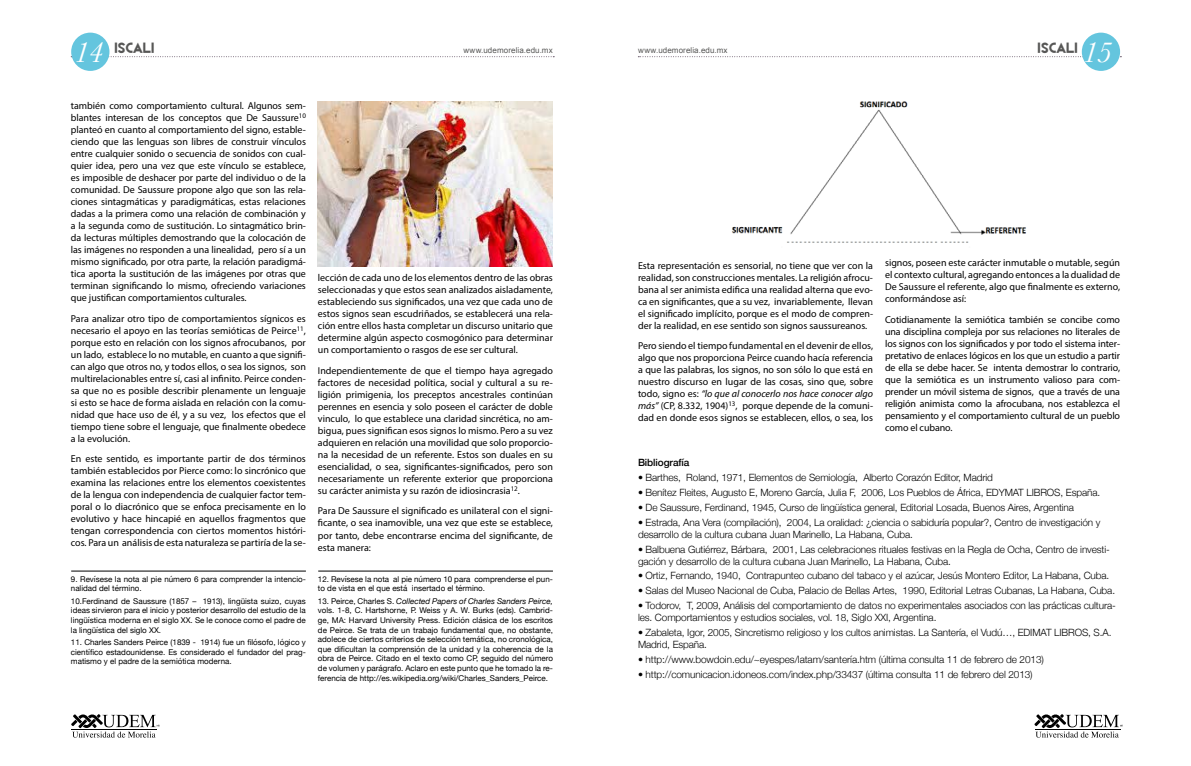
<style>
.page{position:relative;width:1191px;height:766px;background:#fff}
.page>*{position:absolute;margin:0;border:0;box-sizing:border-box;transform-origin:0 0}
.t1{font:italic 30px "Baskerville";color:#fff}
.t2{font:14px "REVOLUTION";letter-spacing:-.02em;color:#575756}
.t3{font:10px/12px "Myriad Pro";color:#000;text-align:justify}
.t4{font:300 10px/12px "Helvetica Neue";letter-spacing:-.01em;color:#000}
.t5{font:500 10px "Helvetica Neue";letter-spacing:-.01em;color:#000}
.t6{font:8px/9.6px "Helvetica Neue";color:#000;text-align:justify}
.t7{font:8px "Arial";letter-spacing:.015em;color:#575756}
.s1{font-style:italic}
</style>
<div class="page">
<svg style="left:71px;top:56px;width:483px;height:1px"></svg>
<div style="left:71px;top:33px;width:38px;height:38px;background:#64c5de;border-radius:50%"></div>
<svg style="left:638px;top:56px;width:483px;height:1px"></svg>
<div style="left:1081px;top:33px;width:39px;height:38px;background:#64c5de;border-radius:50%"></div>
<svg style="left:71px;top:714px;width:89px;height:23px"></svg>
<svg style="left:1034px;top:714px;width:89px;height:23px"></svg>
<img style="left:731px;top:101px;width:296px;height:142px">
<img style="left:318px;top:101px;width:234px;height:165px">
<hr style="left:71px;top:570px;width:235px;height:1px;background:#000">
<hr style="left:318px;top:570px;width:235px;height:1px;background:#000">
<h1 class="t1" style="left:75px;top:32px;width:30px">14</h1>
<h1 class="t1" style="left:1083px;top:32px;width:30px">15</h1>
<p class="t3" style="left:71px;top:99px;width:236px">también como comportamiento cultural. Algunos sem&shy;blantes interesan de los conceptos que De Saussure<sup>10 </sup>planteó en cuanto al comportamiento del signo, estable&shy;ciendo que las lenguas son libres de construir vínculos entre cualquier sonido o secuencia de sonidos con cual&shy;quier idea, pero una vez que este vínculo se establece, es imposible de deshacer por parte del individuo o de la comunidad. De Saussure propone algo que son las rela&shy;ciones sintagmáticas y paradigmáticas, estas relaciones dadas a la primera como una relación de combinación y a la segunda como de sustitución. Lo sintagmático brin&shy;da lecturas múltiples demostrando que la colocación de las imágenes no responden a una linealidad, pero sí a un mismo significado, por otra parte, la relación paradigmá&shy;tica aporta la sustitución de las imágenes por otras que terminan significando lo mismo, ofreciendo variaciones que justifican comportamientos culturales.</p>
<p class="t3" style="left:71px;top:312px;width:236px">Para analizar otro tipo de comportamientos sígnicos es necesario el apoyo en las teorías semióticas de Peirce<sup>11</sup>, porque esto en relación con los signos afrocubanos, por un lado, establece lo no mutable, en cuanto a que signifi&shy;can algo que otros no, y todos ellos, o sea los signos, son multirelacionables entre sí, casi al infinito. Peirce conden&shy;sa que no es posible describir plenamente un lenguaje si esto se hace de forma aislada en relación con la comu&shy;nidad que hace uso de él, y a su vez, los efectos que el tiempo tiene sobre el lenguaje, que finalmente obedece a la evolución.</p>
<p class="t3" style="left:71px;top:452px;width:236px">En este sentido, es importante partir de dos términos también establecidos por Pierce como: lo sincrónico que examina las relaciones entre los elementos coexistentes de la lengua con independencia de cualquier factor tem&shy;poral o lo diacrónico que se enfoca precisamente en lo evolutivo y hace hincapié en aquellos fragmentos que tengan correspondencia con ciertos momentos históri&shy;cos. Para un análisis de esta naturaleza se partiría de la se-</p>
<h2 class="t2" style="left:114px;top:36px;width:41px">ISCALI</h2>
<p class="t7" style="left:463px;top:45px;width:91px">www.udemorelia.edu.mx</p>
<p class="t7" style="left:638px;top:45px;width:91px">www.udemorelia.edu.mx</p>
<h2 class="t2" style="left:1037px;top:36px;width:41px">ISCALI</h2>
<p class="t3" style="left:885px;top:257px;width:236px">signos, poseen este carácter inmutable o mutable, según el contexto cultural, agregando entonces a la dualidad de De Saussure el referente, algo que finalmente es externo, conformándose así:</p>
<p class="t3" style="left:885px;top:313px;width:236px">Cotidianamente la semiótica también se concibe como una disciplina compleja por sus relaciones no literales de los signos con los significados y por todo el sistema inter&shy;pretativo de enlaces lógicos en los que un estudio a partir de ella se debe hacer. Se intenta demostrar lo contrario, que la semiótica es un instrumento valioso para com&shy;prender un móvil sistema de signos, que a través de una religión animista como la afrocubana, nos establezca el pensamiento y el comportamiento cultural de un pueblo como el cubano.</p>
<p class="t3" style="left:638px;top:259px;width:236px">Esta representación es sensorial, no tiene que ver con la realidad, son construcciones mentales. La religión afrocu&shy;bana al ser animista edifica una realidad alterna que evo&shy;ca en significantes, que a su vez, invariablemente, llevan el significado implícito, porque es el modo de compren&shy;der la realidad, en ese sentido son signos saussureanos.</p>
<p class="t3" style="left:638px;top:339px;width:236px">Pero siendo el tiempo fundamental en el devenir de ellos, algo que nos proporciona Peirce cuando hacía referencia a que las palabras, los signos, no son sólo lo que está en nuestro discurso en lugar de las cosas, sino que, sobre todo, signo es: <span class="s1">“lo que al conocerlo nos hace conocer algo más”</span> (CP, 8.332, 1904)<sup>13</sup>, porque depende de la comuni&shy;dad en donde esos signos se establecen, ellos, o sea, los</p>
<p class="t3" style="left:318px;top:272px;width:236px">lección de cada uno de los elementos dentro de las obras seleccionadas y que estos sean analizados aisladamente, estableciendo sus significados, una vez que cada uno de estos signos sean escudriñados, se establecerá una rela&shy;ción entre ellos hasta completar un discurso unitario que determine algún aspecto cosmogónico para determinar un comportamiento o rasgos de ese ser cultural.</p>
<p class="t3" style="left:318px;top:364px;width:236px">Independientemente de que el tiempo haya agregado factores de necesidad política, social y cultural a su re&shy;ligión primigenia, los preceptos ancestrales continúan perennes en esencia y solo poseen el carácter de doble vinculo, lo que establece una claridad sincrética, no am&shy;bigua, pues significan esos signos lo mismo. Pero a su vez adquieren en relación una movilidad que solo proporcio&shy;na la necesidad de un referente. Estos son duales en su esencialidad, o sea, significantes-significados, pero son necesariamente un referente exterior que proporciona su carácter animista y su razón de idiosincrasia<sup>12</sup>.</p>
<p class="t3" style="left:318px;top:505px;width:236px">Para De Saussure el significado es unilateral con el signi&shy;ficante, o sea inamovible, una vez que este se establece, por tanto, debe encontrarse encima del significante, de esta manera:</p>
<p class="t5" style="left:638px;top:454px;width:53px">Bibliografía</p>
<p class="t4" style="left:638px;top:470px;width:356px">• Barthes, Roland, 1971, Elementos de Semiología, Alberto Corazón Editor, Madrid</p>
<p class="t4" style="left:638px;top:485px;width:464px">• Benítez Fleites, Augusto E, Moreno García, Julia F, 2006, Los Pueblos de África, EDYMAT LIBROS, España.</p>
<p class="t4" style="left:638px;top:500px;width:437px">• De Saussure, Ferdinand, 1945, Curso de lingüística general, Editorial Losada, Buenos Aires, Argentina</p>
<p class="t4" style="left:638px;top:515px;width:464px">• Estrada, Ana Vera (compilación), 2004, La oralidad: ¿ciencia o sabiduría popular?, Centro de investigación y desarrollo de la cultura cubana Juan Marinello, La Habana, Cuba.</p>
<p class="t4" style="left:638px;top:542px;width:473px">• Balbuena Gutiérrez, Bárbara, 2001, Las celebraciones rituales festivas en la Regla de Ocha, Centro de investi&shy;gación y desarrollo de la cultura cubana Juan Marinello, La Habana, Cuba.</p>
<p class="t4" style="left:638px;top:569px;width:473px">• Ortiz, Fernando, 1940, Contrapunteo cubano del tabaco y el azúcar, Jesús Montero Editor, La Habana, Cuba.</p>
<p class="t4" style="left:638px;top:583px;width:478px">• Salas del Museo Nacional de Cuba, Palacio de Bellas Artes, 1990, Editorial Letras Cubanas, La Habana, Cuba.</p>
<p class="t4" style="left:638px;top:598px;width:479px">• Todorov, T, 2009, Análisis del comportamiento de datos no experimentales asociados con las prácticas cultura&shy;les. Comportamientos y estudios sociales, vol. 18, Siglo XXI, Argentina.</p>
<p class="t4" style="left:638px;top:625px;width:475px">• Zabaleta, Igor, 2005, Sincretismo religioso y los cultos animistas. La Santería, el Vudú…, EDIMAT LIBROS, S.A.<br>Madrid, España.</p>
<p class="t4" style="left:638px;top:652px;width:407px">• http://www.bowdoin.edu/~eyespes/latam/santería.htm (última consulta 11 de febrero de 2013)</p>
<p class="t4" style="left:638px;top:667px;width:396px">• http://comunicacion.idoneos.com/index.php/33437 (última consulta 11 de febrero del 2013)</p>
<p class="t6" style="left:71px;top:574px;width:236px">9. Revísese la nota al pie número 6 para comprender la intencio&shy;nalidad del término.</p>
<p class="t6" style="left:71px;top:596px;width:236px">10.Ferdinand de Saussure (1857 – 1913), lingüista suizo, cuyas ideas sirvieron para el inicio y posterior desarrollo del estudio de la lingüística moderna en el siglo XX. Se le conoce como el padre de la lingüística del siglo XX.</p>
<p class="t6" style="left:71px;top:637px;width:236px">11. Charles Sanders Peirce (1839 - 1914) fue un filósofo, lógico y científico estadounidense. Es considerado el fundador del prag&shy;matismo y el padre de la semiótica moderna.</p>
<p class="t6" style="left:318px;top:574px;width:236px">12. Revísese la nota al pie número 10 para comprenderse el pun&shy;to de vista en el que está insertado el término.</p>
<p class="t6" style="left:318px;top:596px;width:236px">13. Peirce, Charles S. <span class="s1">Collected Papers of Charles Sanders Peirce, </span>vols. 1-8, C. Hartshorne, P. Weiss y A. W. Burks (eds). Cambrid&shy;ge, MA: Harvard University Press. Edición clásica de los escritos de Peirce. Se trata de un trabajo fundamental que, no obstante, adolece de ciertos criterios de selección temática, no cronológica, que dificultan la comprensión de la unidad y la coherencia de la obra de Peirce. Citado en el texto como CP, seguido del número de volumen y parágrafo. Aclaro en este punto que he tomado la re&shy;ferencia de http://es.wikipedia.org/wiki/Charles_Sanders_Peirce.</p>
</div>
